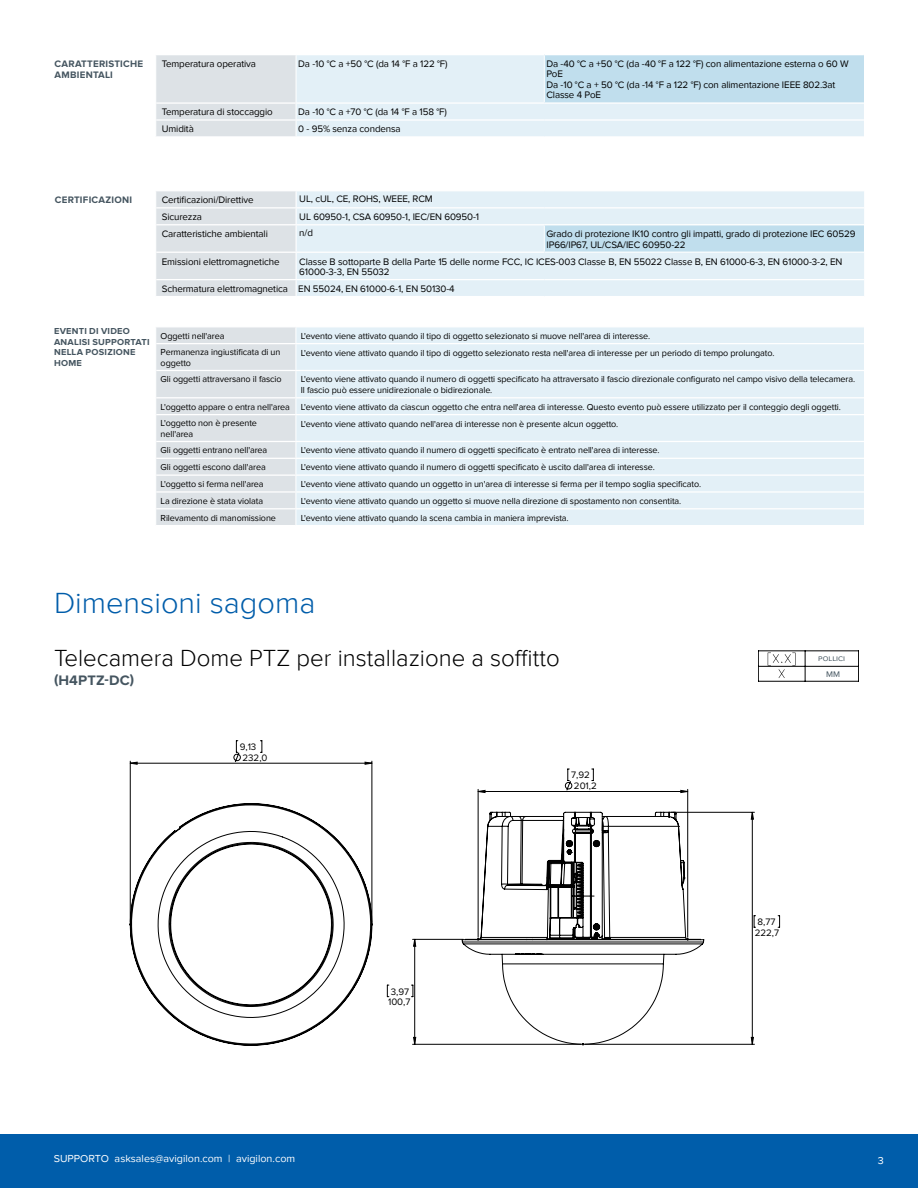
<style>
.page{position:relative;width:918px;height:1188px;background:#fff}
.page>*{position:absolute;margin:0;border:0;box-sizing:border-box;transform-origin:0 0}
.t1{font:300 30px "Proxima Nova";color:#005daa}
.t2{font:300 24px "Proxima Nova";color:#000}
.t3{font:700 14.25px "Proxima Nova";letter-spacing:.01em;color:#455560}
.t4{font:10.5px "Proxima Nova";color:#fff}
.t5{font:9.75px/10.5px "Proxima Nova";letter-spacing:-.01em;color:#000}
.t6{font:700 9.75px/10.5px "Proxima Nova";letter-spacing:.025em;color:#455560}
.t7{font:9.75px/10.9px "Proxima Nova";color:#010101}
.t8{font:9px/10.5px "Proxima Nova";letter-spacing:-.01em;color:#000}
.t9{font:700 9px/10.5px "Proxima Nova";letter-spacing:.025em;color:#455560}
.t10{font:8.4px/15.8px "Proxima Nova";color:#455560;text-align:center}
</style>
<div class="page">
<div style="left:0;top:1134px;width:918px;height:54px;background:#005daa"></div>
<svg style="left:768px;top:653px;width:28px;height:25px"></svg>
<hr style="left:758px;top:651px;width:1px;height:30px;background:#000">
<hr style="left:758px;top:681px;width:101px;height:1px;background:#000">
<hr style="left:858px;top:651px;width:1px;height:30px;background:#000">
<hr style="left:758px;top:651px;width:101px;height:1px;background:#000">
<hr style="left:805px;top:651px;width:1px;height:30px;background:#000">
<hr style="left:758px;top:666px;width:101px;height:1px;background:#000">
<hr style="left:478px;top:789px;width:1px;height:148px;background:#010101">
<hr style="left:687px;top:789px;width:1px;height:148px;background:#010101">
<svg style="left:754px;top:915px;width:2px;height:13px"></svg>
<svg style="left:778px;top:915px;width:2px;height:13px"></svg>
<hr style="left:585px;top:1044px;width:169px;height:1px;background:#010101">
<hr style="left:671px;top:812px;width:83px;height:1px;background:#010101">
<svg style="left:387px;top:985px;width:2px;height:12px"></svg>
<svg style="left:411px;top:985px;width:3px;height:12px"></svg>
<hr style="left:413px;top:1044px;width:168px;height:1px;background:#010101">
<hr style="left:413px;top:939px;width:50px;height:1px;background:#010101">
<svg style="left:478px;top:769px;width:210px;height:24px"></svg>
<svg style="left:414px;top:812px;width:339px;height:232px"></svg>
<svg style="left:462px;top:801px;width:242px;height:244px"></svg>
<hr style="left:130px;top:761px;width:1px;height:161px;background:#010101">
<hr style="left:372px;top:761px;width:1px;height:161px;background:#010101">
<svg style="left:130px;top:740px;width:242px;height:25px"></svg>
<svg style="left:130px;top:803px;width:242px;height:243px"></svg>
<div style="left:297px;top:55px;width:567px;height:81px;background:#e3f0f7"></div>
<div style="left:544px;top:55px;width:320px;height:48px;background:#c0deed"></div>
<hr style="left:297px;top:102px;width:247px;height:2px;background:#fff">
<hr style="left:544px;top:102px;width:320px;height:2px;background:#fff">
<hr style="left:296px;top:119px;width:248px;height:2px;background:#fff">
<hr style="left:544px;top:119px;width:320px;height:2px;background:#fff">
<svg style="left:156px;top:55px;width:141px;height:81px;background:#dee3e7"></svg>
<hr style="left:544px;top:55px;width:1px;height:47px;background:#fff">
<div style="left:297px;top:191px;width:567px;height:105px;background:#e3f0f7"></div>
<div style="left:544px;top:225px;width:320px;height:27px;background:#c0deed"></div>
<hr style="left:296px;top:207px;width:248px;height:1px;background:#fff">
<hr style="left:544px;top:207px;width:320px;height:1px;background:#fff">
<hr style="left:296px;top:224px;width:248px;height:1px;background:#fff">
<hr style="left:544px;top:224px;width:320px;height:1px;background:#fff">
<svg style="left:544px;top:225px;width:1px;height:27px"></svg>
<hr style="left:296px;top:252px;width:248px;height:1px;background:#fff">
<hr style="left:544px;top:252px;width:320px;height:1px;background:#fff">
<hr style="left:296px;top:279px;width:248px;height:1px;background:#fff">
<hr style="left:544px;top:279px;width:320px;height:1px;background:#fff">
<svg style="left:156px;top:191px;width:141px;height:105px;background:#dee3e7"></svg>
<div style="left:296px;top:327px;width:568px;height:198px;background:#e3f0f7"></div>
<hr style="left:296px;top:491px;width:568px;height:2px;background:#fff">
<hr style="left:296px;top:508px;width:568px;height:1px;background:#fff">
<div style="left:156px;top:327px;width:140px;height:198px;background:#dde2e6"></div>
<hr style="left:156px;top:397px;width:140px;height:1px;background:#fff">
<hr style="left:156px;top:414px;width:140px;height:1px;background:#fff">
<hr style="left:156px;top:441px;width:140px;height:1px;background:#fff">
<hr style="left:156px;top:458px;width:140px;height:1px;background:#fff">
<hr style="left:156px;top:474px;width:140px;height:2px;background:#fff">
<hr style="left:156px;top:508px;width:140px;height:1px;background:#fff">
<hr style="left:296px;top:343px;width:568px;height:1px;background:#fff">
<hr style="left:296px;top:370px;width:568px;height:1px;background:#fff">
<hr style="left:296px;top:397px;width:568px;height:1px;background:#fff">
<hr style="left:296px;top:414px;width:568px;height:1px;background:#fff">
<hr style="left:296px;top:441px;width:568px;height:1px;background:#fff">
<hr style="left:296px;top:458px;width:568px;height:1px;background:#fff">
<hr style="left:296px;top:474px;width:568px;height:2px;background:#fff">
<p class="t6" style="left:55px;top:59px;width:90px">CARATTERISTICHE<br>AMBIENTALI</p>
<p class="t5" style="left:162px;top:59px;width:96px">Temperatura operativa</p>
<p class="t5" style="left:298px;top:59px;width:151px">Da -10 °C a +50 °C (da 14 °F a 122 °F)</p>
<p class="t5" style="left:546px;top:59px;width:304px">Da -40 °C a +50 °C (da -40 °F a 122 °F) con alimentazione esterna o 60 W PoE<br>Da -10 °C a + 50 °C (da -14 °F a 122 °F) con alimentazione IEEE 802.3at Classe 4 PoE</p>
<p class="t5" style="left:162px;top:107px;width:113px">Temperatura di stoccaggio</p>
<p class="t5" style="left:298px;top:107px;width:150px">Da -10 °C a +70 °C (da 14 °F a 158 °F)</p>
<p class="t5" style="left:162px;top:124px;width:34px">Umidità</p>
<p class="t5" style="left:298px;top:124px;width:104px">0 - 95% senza condensa</p>
<p class="t6" style="left:55px;top:195px;width:79px">CERTIFICAZIONI</p>
<p class="t5" style="left:162px;top:195px;width:93px">Certificazioni/Direttive</p>
<p class="t5" style="left:299px;top:193px;width:135px">UL, cUL, CE, ROHS, WEEE, RCM</p>
<p class="t5" style="left:162px;top:212px;width:42px">Sicurezza</p>
<p class="t5" style="left:299px;top:212px;width:181px">UL 60950-1, CSA 60950-1, IEC/EN 60950-1</p>
<p class="t5" style="left:162px;top:229px;width:108px">Caratteristiche ambientali</p>
<p class="t5" style="left:299px;top:227px;width:15px">n/d</p>
<p class="t5" style="left:546px;top:229px;width:310px">Grado di protezione IK10 contro gli impatti, grado di protezione IEC 60529<br>IP66/IP67, UL/CSA/IEC 60950-22</p>
<p class="t5" style="left:162px;top:256px;width:119px">Emissioni elettromagnetiche</p>
<p class="t5" style="left:299px;top:256px;width:545px">Classe B sottoparte B della Parte 15 delle norme FCC, IC ICES-003 Classe B, EN 55022 Classe B, EN 61000-6-3, EN 61000-3-2, EN<br>61000-3-3, EN 55032</p>
<p class="t5" style="left:162px;top:284px;width:295px">Schermatura elettromagnetica EN 55024, EN 61000-6-1, EN 50130-4</p>
<p class="t9" style="left:54px;top:326px;width:97px">EVENTI DI VIDEO<br>ANALISI SUPPORTATI<br>NELLA POSIZIONE<br>HOME</p>
<p class="t8" style="left:161px;top:330px;width:65px">Oggetti nell'area</p>
<p class="t8" style="left:301px;top:331px;width:351px">L'evento viene attivato quando il tipo di oggetto selezionato si muove nell'area di interesse.</p>
<p class="t8" style="left:161px;top:347px;width:121px">Permanenza ingiustificata di un oggetto</p>
<p class="t8" style="left:301px;top:347px;width:475px">L'evento viene attivato quando il tipo di oggetto selezionato resta nell'area di interesse per un periodo di tempo prolungato.</p>
<p class="t8" style="left:161px;top:374px;width:123px">Gli oggetti attraversano il fascio</p>
<p class="t8" style="left:301px;top:374px;width:556px">L'evento viene attivato quando il numero di oggetti specificato ha attraversato il fascio direzionale configurato nel campo visivo della telecamera.<br>Il fascio può essere unidirezionale o bidirezionale.</p>
<p class="t8" style="left:161px;top:399px;width:682px;line-height:16.6px">L'oggetto appare o entra nell'area L'evento viene attivato da ciascun oggetto che entra nell'area di interesse. Questo evento può essere utilizzato per il conteggio degli oggetti.<br>L'oggetto non è presente</p>
<p class="t8" style="left:161px;top:429px;width:34px">nell'area</p>
<p class="t8" style="left:301px;top:418px;width:319px">L'evento viene attivato quando nell'area di interesse non è presente alcun oggetto.</p>
<p class="t8" style="left:161px;top:445px;width:108px">Gli oggetti entrano nell'area</p>
<p class="t8" style="left:301px;top:445px;width:360px">L'evento viene attivato quando il numero di oggetti specificato è entrato nell'area di interesse.</p>
<p class="t8" style="left:161px;top:462px;width:107px">Gli oggetti escono dall'area</p>
<p class="t8" style="left:301px;top:462px;width:356px">L'evento viene attivato quando il numero di oggetti specificato è uscito dall'area di interesse.</p>
<p class="t8" style="left:161px;top:479px;width:105px">L'oggetto si ferma nell'area</p>
<p class="t8" style="left:301px;top:479px;width:402px">L'evento viene attivato quando un oggetto in un'area di interesse si ferma per il tempo soglia specificato.</p>
<p class="t8" style="left:161px;top:496px;width:104px">La direzione è stata violata</p>
<p class="t8" style="left:301px;top:496px;width:382px">L'evento viene attivato quando un oggetto si muove nella direzione di spostamento non consentita.</p>
<p class="t8" style="left:161px;top:512px;width:117px">Rilevamento di manomissione</p>
<p class="t8" style="left:301px;top:513px;width:269px">L'evento viene attivato quando la scena cambia in maniera imprevista.</p>
<h1 class="t1" style="left:54px;top:586px;width:263px">Dimensioni sagoma</h1>
<h2 class="t2" style="left:54px;top:644px;width:507px">Telecamera Dome PTZ per installazione a soffitto</h2>
<h3 class="t3" style="left:54px;top:672px;width:82px">(H4PTZ-DC)</h3>
<p class="t7" style="left:240px;top:742px;width:29px">9,13<br>232,0</p>
<p class="t7" style="left:571px;top:770px;width:27px">7,92<br>201,2</p>
<p class="t7" style="left:388px;top:986px;width:24px">3,97<br>100,7</p>
<p class="t10" style="left:818px;top:651px;width:29px">pollici<br>MM</p>
<p class="t7" style="left:755px;top:917px;width:26px">8,77<br>222,7</p>
<p class="t4" style="left:54px;top:1153px;width:243px">SUPPORTO asksales@avigilon.com | avigilon.com</p>
<p class="t4" style="left:878px;top:1154px;width:8px">3</p>
</div>
